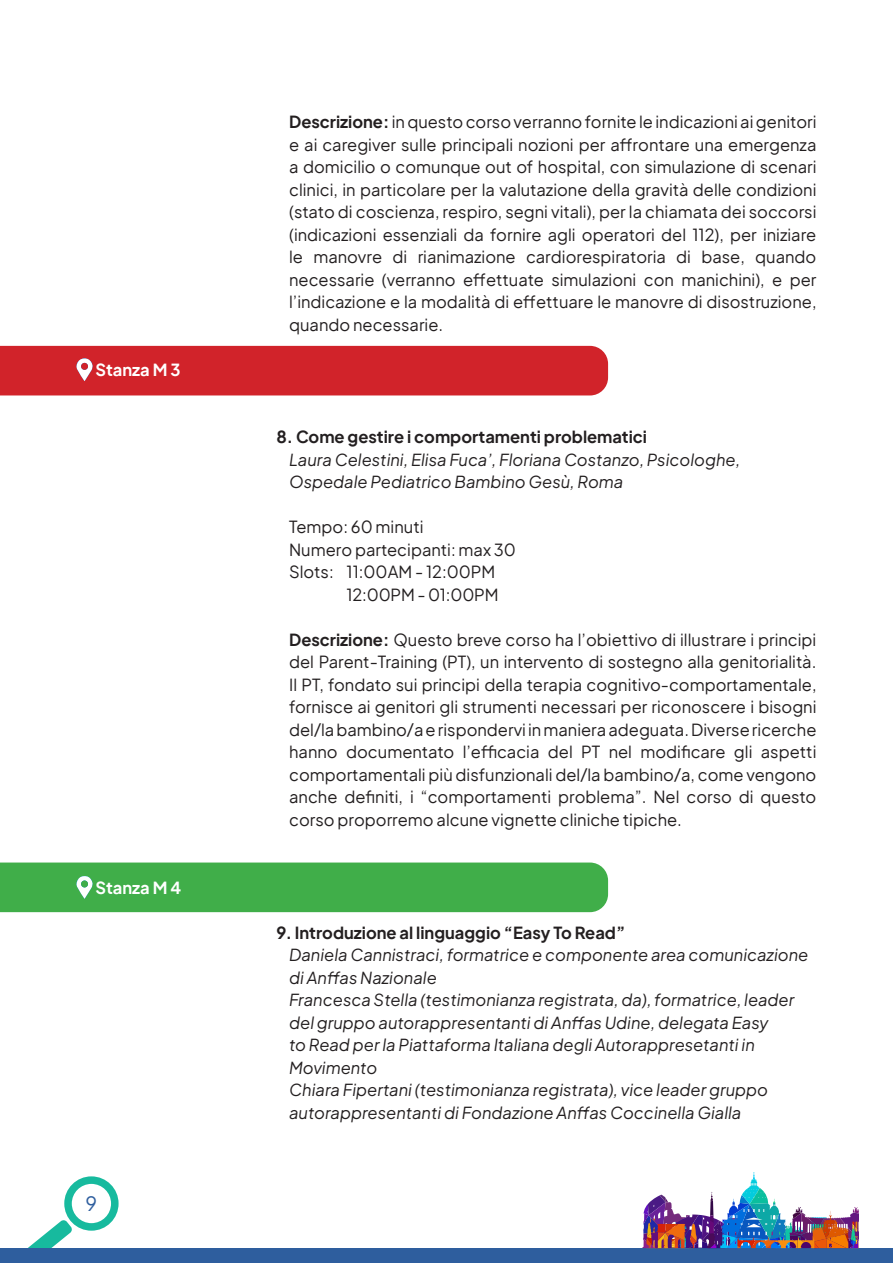
<style>
.page{position:relative;width:893px;height:1263px;background:#fff}
.page>*{position:absolute;margin:0;border:0;box-sizing:border-box;transform-origin:0 0}
.t1{font:19.5px "Plus Jakarta Sans";color:#2e5e9e}
.t2{font:16.5px/22.5px "Plus Jakarta Sans";color:#231f20;text-align:justify}
.t3{font:italic 16.5px/22.5px "Plus Jakarta Sans";color:#231f20}
.t4{font:700 16.5px "Plus Jakarta Sans";color:#231f20}
.t5{font:700 16.5px "Plus Jakarta Sans";color:#fff}
.s1{font-weight:700}
</style>
<div class="page">
<svg style="left:28px;top:1220px;width:44px;height:28px"></svg>
<div style="left:0;top:1248px;width:893px;height:15px;background:#2e5e9e"></div>
<img style="left:642px;top:1172px;width:217px;height:76px">
<div style="left:64px;top:1176px;width:55px;height:55px;border:8px solid #17ba9e;border-radius:50%"></div>
<div style="left:0;top:346px;width:608px;height:49px;background:#d1232a"></div>
<div style="left:81px;top:363px;width:7px;height:7px;background:#d1232a;border-radius:50%"></div>
<div style="left:0;top:862px;width:608px;height:50px;background:#40ae49"></div>
<div style="left:81px;top:880px;width:7px;height:7px;background:#40ae49;border-radius:50%"></div>
<p class="t5" style="left:95px;top:356px;width:86px">Stanza M 3</p>
<p class="t5" style="left:95px;top:873px;width:87px">Stanza M 4</p>
<p class="t1" style="left:86px;top:1188px;width:13px">9</p>
<p class="t2" style="left:289px;top:110px;width:529px"><span class="s1">Descrizione:</span> in questo corso verranno fornite le indicazioni ai genitori e ai caregiver sulle principali nozioni per affrontare una emergenza a domicilio o comunque out of hospital, con simulazione di scenari clinici, in particolare per la valutazione della gravità delle condizioni (stato di coscienza, respiro, segni vitali), per la chiamata dei soccorsi (indicazioni essenziali da fornire agli operatori del 112), per iniziare le manovre di rianimazione cardiorespiratoria di base, quando necessarie (verranno effettuate simulazioni con manichini), e per l’indicazione e la modalità di effettuare le manovre di disostruzione, quando necessarie.</p>
<p class="t4" style="left:276px;top:423px;width:372px">8. Come gestire i comportamenti problematici</p>
<p class="t3" style="left:289px;top:447px;width:452px">Laura Celestini, Elisa Fuca’, Floriana Costanzo, Psicologhe,<br>Ospedale Pediatrico Bambino Gesù, Roma</p>
<p class="t2" style="left:289px;top:515px;width:136px">Tempo: 60 minuti</p>
<p class="t2" style="left:289px;top:538px;width:228px">Numero partecipanti: max 30</p>
<p class="t2" style="left:289px;top:560px;width:208px">Slots: 11:00AM - 12:00PM</p>
<p class="t2" style="left:347px;top:583px;width:153px">12:00PM - 01:00PM</p>
<p class="t2" style="left:289px;top:628px;width:529px"><span class="s1">Descrizione:</span> Questo breve corso ha l’obiettivo di illustrare i principi del Parent-Training (PT), un intervento di sostegno alla genitorialità.<br>Il PT, fondato sui principi della terapia cognitivo-comportamentale, fornisce ai genitori gli strumenti necessari per riconoscere i bisogni del/la bambino/a e rispondervi in maniera adeguata. Diverse ricerche hanno documentato l’efficacia del PT nel modificare gli aspetti comportamentali più disfunzionali del/la bambino/a, come vengono anche definiti, i “comportamenti problema”. Nel corso di questo corso proporremo alcune vignette cliniche tipiche.</p>
<p class="t4" style="left:276px;top:918px;width:350px">9. Introduzione al linguaggio “Easy To Read”</p>
<p class="t3" style="left:289px;top:942px;width:521px">Daniela Cannistraci, formatrice e componente area comunicazione di Anffas Nazionale</p>
<p class="t3" style="left:289px;top:987px;width:507px">Francesca Stella (testimonianza registrata, da), formatrice, leader del gruppo autorappresentanti di Anffas Udine, delegata Easy<br>to Read per la Piattaforma Italiana degli Autorappresetanti in Movimento</p>
<p class="t3" style="left:289px;top:1077px;width:480px">Chiara Fipertani (testimonianza registrata), vice leader gruppo autorappresentanti di Fondazione Anffas Coccinella Gialla</p>
</div>
